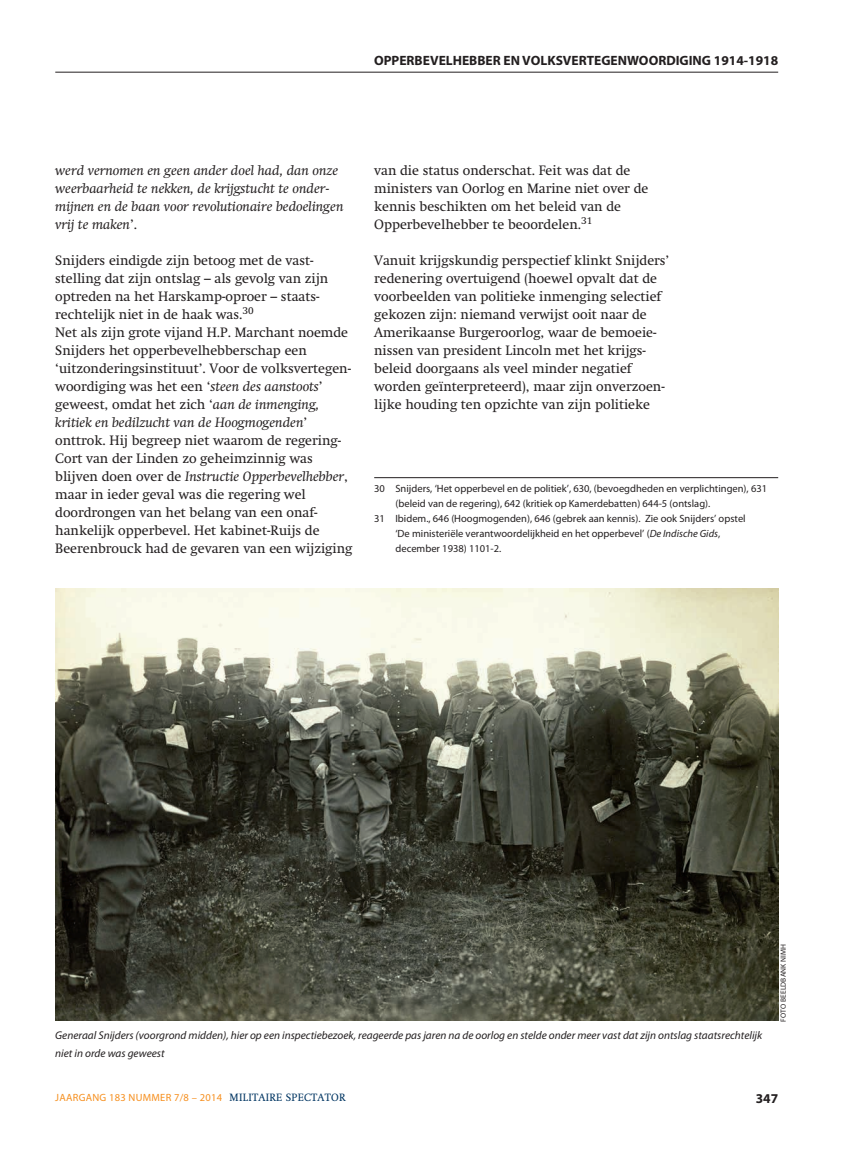
<style>
.page{position:relative;width:842px;height:1161px;background:#fff}
.page>*{position:absolute;margin:0;border:0;box-sizing:border-box;transform-origin:0 0}
.t1{font:13.5px/18px "Swift";color:#231f20}
.t2{font:italic 13.5px/18px "Swift";color:#231f20;scale:1.05 1}
.t3{font:700 13.5px "Myriad Pro";color:#231f20}
.t4{font:italic 11.25px/18px "Myriad Pro";color:#231f20}
.t5{font:10.5px "Myriad Pro";color:#231f20}
.t6{font:10.5px "Myriad Pro";letter-spacing:.025em;color:#f68f1e}
.t7{font:7.5px "Myriad Pro";letter-spacing:.02em;color:#231f20}
.s1{font-style:normal}
.s2{font-style:italic}
.s3{font-family:"Swift";color:#003562}
</style>
<div class="page">
<hr style="left:55px;top:72px;width:723px;height:1px;background:#231f20">
<img style="left:55px;top:589px;width:723px;height:432px">
<hr style="left:374px;top:477px;width:404px;height:1px;background:#231f20">
<p class="t3" style="left:374px;top:53px;width:406px">OPPERBEVELHEBBER EN VOLKSVERTEGENWOORDIGING 1914-1918</p>
<p class="t2" style="left:55px;top:161px;width:276px">werd vernomen en geen ander doel had, dan onze weerbaarheid te nekken, de krijgstucht te onder&shy;mijnen en de baan voor revolutionaire bedoelingen vrij te maken<span class="s1">’.</span></p>
<p class="t1" style="left:55px;top:251px;width:299px">Snijders eindigde zijn betoog met de vast&shy;stelling dat zijn ontslag – als gevolg van zijn optreden na het Harskamp-oproer – staats&shy;rechtelijk niet in de haak was.<sup>30<br></sup>Net als zijn grote vijand H.P. Marchant noemde Snijders het opperbevelhebberschap een ‘uitzonderingsinstituut’. Voor de volksvertegen&shy;woordiging was het een ‘<span class="s2">steen des aanstoots</span>’ geweest, omdat het zich ‘<span class="s2">aan de inmenging, kritiek en bedilzucht van de Hoogmogenden</span>’ onttrok. Hij begreep niet waarom de regering-Cort van der Linden zo geheimzinnig was blijven doen over de <span class="s2">Instructie Opperbevelhebber</span>, maar in ieder geval was die regering wel doordrongen van het belang van een onaf&shy;hankelijk opperbevel. Het kabinet-Ruijs de Beerenbrouck had de gevaren van een wijziging</p>
<p class="t1" style="left:374px;top:161px;width:276px">van die status onderschat. Feit was dat de ministers van Oorlog en Marine niet over de kennis beschikten om het beleid van de Opperbevelhebber te beoordelen.<sup>31</sup></p>
<p class="t1" style="left:374px;top:251px;width:297px">Vanuit krijgskundig perspectief klinkt Snijders’ redenering overtuigend (hoewel opvalt dat de voorbeelden van politieke inmenging selectief gekozen zijn: niemand verwijst ooit naar de Amerikaanse Burgeroorlog, waar de bemoeie&shy;nissen van president Lincoln met het krijgs&shy;beleid doorgaans als veel minder negatief worden geïnterpreteerd), maar zijn onverzoen&shy;lijke houding ten opzichte van zijn politieke</p>
<p class="t5" style="left:374px;top:483px;width:394px">30 Snijders, ‘Het opperbevel en de politiek’, 630, (bevoegdheden en verplichtingen), 631</p>
<p class="t5" style="left:395px;top:498px;width:316px">(beleid van de regering), 642 (kritiek op Kamerdebatten) 644-5 (ontslag).</p>
<p class="t5" style="left:374px;top:513px;width:373px">31 Ibidem., 646 (Hoogmogenden), 646 (gebrek aan kennis). Zie ook Snijders’ opstel</p>
<p class="t5" style="left:395px;top:528px;width:326px">‘De ministeriële verantwoordelijkheid en het opperbevel’ (<span class="s2">De Indische Gids</span>,</p>
<p class="t5" style="left:395px;top:543px;width:107px">december 1938) 1101-2.</p>
<p class="t7" style="left:779px;top:1022px;width:80px;rotate:-90deg">FOTO BEELDBANK NIMH</p>
<p class="t4" style="left:55px;top:1026px;width:708px">Generaal Snijders (voorgrond midden), hier op een inspectiebezoek, reageerde pas jaren na de oorlog en stelde onder meer vast dat zijn ontslag staatsrechtelijk niet in orde was geweest</p>
<p class="t6" style="left:55px;top:1091px;width:292px">JAARGANG 183 NUMMER 7/8 – 2014 <span class="s3">MILITAIRE SPECTATOR</span></p>
<p class="t3" style="left:756px;top:1091px;width:24px">347</p>
</div>
